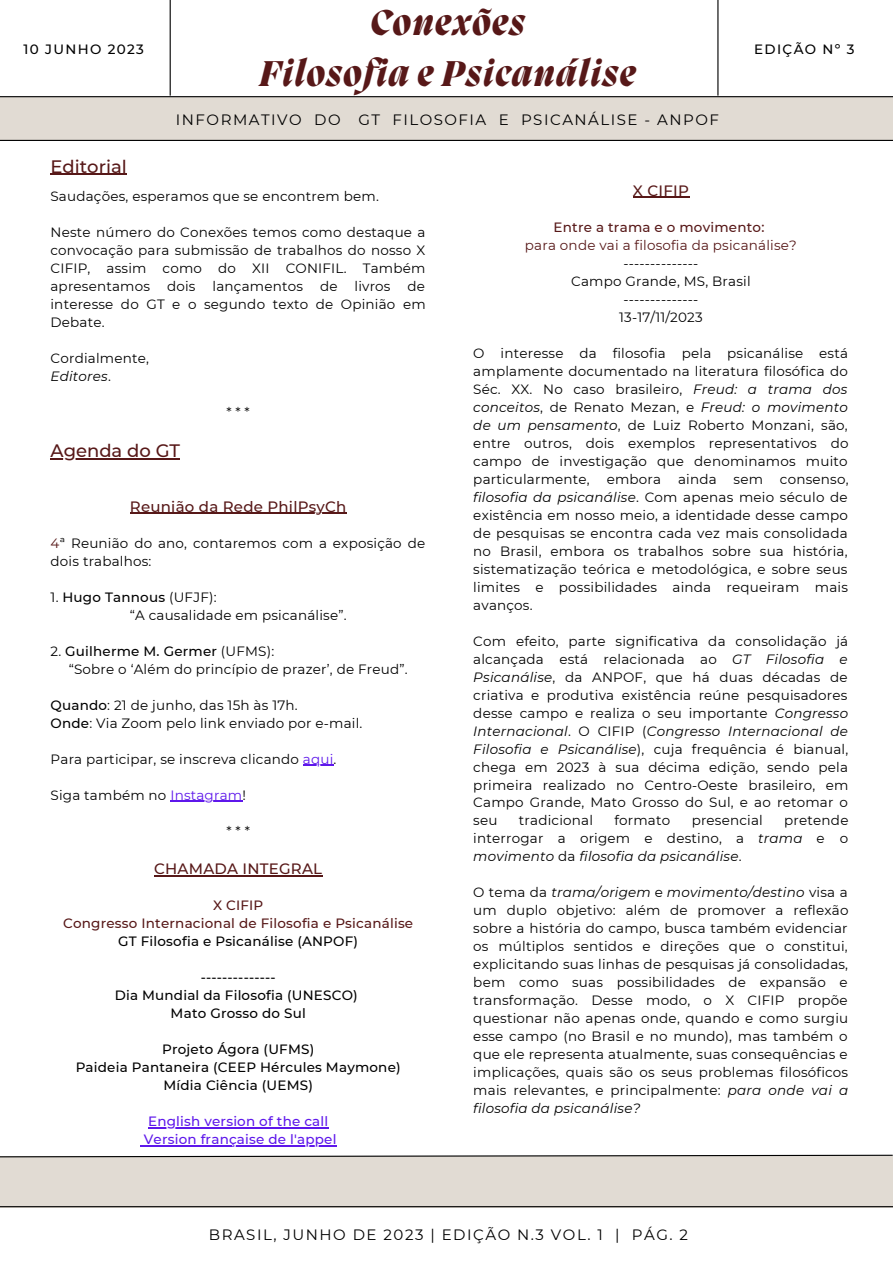
<style>
.page{position:relative;width:893px;height:1264px;background:#fff}
.page>*{position:absolute;margin:0;border:0;box-sizing:border-box;transform-origin:0 0}
.t1{font:italic 800 36.75px "Migra";letter-spacing:.04em;color:#571818}
.t2{font:500 18px "Montserrat";color:#571818}
.t3{font:15px "Montserrat";letter-spacing:.1em;color:#000}
.t4{font:500 15px "Montserrat";letter-spacing:.015em;color:#571818}
.t5{font:13.5px/18px "Montserrat";letter-spacing:.015em;color:#000;text-align:justify}
.t6{font:500 13.5px "Montserrat";letter-spacing:.015em;color:#000}
.t7{font:500 13.5px "Montserrat";letter-spacing:.015em;color:#571818}
.t8{font:500 13.5px "Montserrat";letter-spacing:.015em;color:#5e17eb}
.t9{font:13.5px "Montserrat";letter-spacing:.015em;color:#571818}
.t10{font:500 13.5px "Montserrat";letter-spacing:.1em;color:#000}
.t11{font:italic 13.5px "Montserrat";letter-spacing:.015em;color:#000}
.s1{font-style:normal}
.s2{color:#571818}
.s3{font-weight:400}
.s4{font-weight:500}
.s5{color:#5e17eb}
.s6{font-style:italic}
</style>
<div class="page">
<div style="left:0;top:97px;width:892px;height:43px;background:#e1dbd3"></div>
<hr style="left:0;top:96px;width:892px;height:1px;background:#000">
<hr style="left:170px;top:0;width:1px;height:96px;background:#000">
<hr style="left:717px;top:0;width:1px;height:96px;background:#000">
<hr style="left:0;top:140px;width:892px;height:1px;background:#000">
<div style="left:0;top:1156px;width:892px;height:51px;background:#e1dbd3"></div>
<hr style="left:0;top:1206px;width:892px;height:1px;background:#000">
<svg style="left:0;top:1154px;width:892px;height:3px"></svg>
<hr style="left:50px;top:174px;width:77px;height:1px;background:#571818">
<hr style="left:130px;top:513px;width:216px;height:1px;background:#571818">
<hr style="left:303px;top:764px;width:30px;height:2px;background:#5e17eb">
<hr style="left:170px;top:800px;width:72px;height:2px;background:#5e17eb">
<hr style="left:154px;top:875px;width:168px;height:1px;background:#571818">
<hr style="left:148px;top:1126px;width:180px;height:2px;background:#5e17eb">
<hr style="left:144px;top:1144px;width:192px;height:2px;background:#5e17eb">
<hr style="left:50px;top:458px;width:130px;height:2px;background:#571818">
<hr style="left:633px;top:197px;width:56px;height:1px;background:#571818">
<p class="t1" style="left:370px;top:5px;width:156px">Conexões</p>
<p class="t1" style="left:259px;top:56px;width:377px">Filosofia e Psicanálise</p>
<p class="t10" style="left:24px;top:41px;width:122px">10 JUNHO 2023</p>
<p class="t10" style="left:754px;top:41px;width:102px">EDIÇÃO Nº 3</p>
<p class="t2" style="left:50px;top:155px;width:78px">Editorial</p>
<p class="t3" style="left:176px;top:110px;width:544px">INFORMATIVO DO GT FILOSOFIA E PSICANÁLISE - ANPOF</p>
<p class="t5" style="left:50px;top:187px;width:330px">Saudações, esperamos que se encontrem bem.</p>
<p class="t5" style="left:50px;top:223px;width:376px">Neste número do Conexões temos como destaque a convocação para submissão de trabalhos do nosso X CIFIP, assim como do XII CONIFIL. Também apresentamos</p>
<p class="t5" style="left:50px;top:277px;width:376px;text-indent:357px">de interesse do GT e o segundo texto de Opinião em Debate.</p>
<p class="t5" style="left:50px;top:349px;width:100px">Cordialmente,</p>
<p class="t11" style="left:50px;top:368px;width:62px">Editores<span class="s1">.</span></p>
<p class="t5" style="left:226px;top:403px;width:25px">***</p>
<p class="t5" style="left:167px;top:277px;width:30px">dois</p>
<p class="t5" style="left:212px;top:277px;width:92px">lançamentos</p>
<p class="t5" style="left:320px;top:277px;width:19px">de</p>
<p class="t5" style="left:354px;top:277px;width:38px">livros</p>
<p class="t2" style="left:50px;top:440px;width:131px">Agenda do GT</p>
<p class="t4" style="left:130px;top:497px;width:218px">Reunião da Rede PhilPsyCh</p>
<p class="t5" style="left:51px;top:534px;width:376px"><span class="s2">4</span>ª Reunião do ano, contaremos com a exposição de dois trabalhos:</p>
<p class="t6" style="left:51px;top:588px;width:167px"><span class="s3">1.</span> Hugo Tannous <span class="s3">(UFJF):</span></p>
<p class="t5" style="left:130px;top:606px;width:218px">“A causalidade em psicanálise”.</p>
<p class="t6" style="left:51px;top:642px;width:225px"><span class="s3">2.</span> Guilherme M. Germer <span class="s3">(UFMS):</span></p>
<p class="t5" style="left:69px;top:660px;width:340px">“Sobre o ‘Além do princípio de prazer’, de Freud”.</p>
<p class="t5" style="left:51px;top:696px;width:249px"><span class="s4">Quando</span>: 21 de junho, das 15h às 17h.</p>
<p class="t5" style="left:51px;top:714px;width:313px"><span class="s4">Onde</span>: Via Zoom pelo link enviado por e-mail.</p>
<p class="t5" style="left:51px;top:749px;width:287px">Para participar, se inscreva clicando <span class="s5">aqui</span>.</p>
<p class="t5" style="left:51px;top:785px;width:197px">Siga também no <span class="s5">Instagram</span>!</p>
<p class="t5" style="left:226px;top:821px;width:25px">***</p>
<p class="t4" style="left:154px;top:859px;width:169px">CHAMADA INTEGRAL</p>
<p class="t7" style="left:213px;top:896px;width:52px">X CIFIP</p>
<p class="t7" style="left:63px;top:914px;width:351px">Congresso Internacional de Filosofia e Psicanálise</p>
<p class="t6" style="left:118px;top:932px;width:241px">GT Filosofia e Psicanálise (ANPOF)</p>
<p class="t6" style="left:201px;top:968px;width:76px">--------------</p>
<p class="t6" style="left:115px;top:986px;width:245px">Dia Mundial da Filosofia (UNESCO)</p>
<p class="t6" style="left:171px;top:1004px;width:137px">Mato Grosso do Sul</p>
<p class="t6" style="left:162px;top:1040px;width:154px">Projeto Ágora (UFMS)</p>
<p class="t6" style="left:76px;top:1058px;width:326px">Paideia Pantaneira (CEEP Hércules Maymone)</p>
<p class="t6" style="left:163px;top:1076px;width:151px">Mídia Ciência (UEMS)</p>
<p class="t8" style="left:148px;top:1112px;width:182px">English version of the call</p>
<p class="t8" style="left:144px;top:1130px;width:194px">Version française de l'appel</p>
<p class="t4" style="left:633px;top:181px;width:57px">X CIFIP</p>
<p class="t7" style="left:553px;top:219px;width:212px">Entre a trama e o movimento:</p>
<p class="t9" style="left:525px;top:236px;width:273px">para onde vai a filosofia da psicanálise?</p>
<p class="t5" style="left:623px;top:254px;width:76px">--------------</p>
<p class="t5" style="left:571px;top:272px;width:181px">Campo Grande, MS, Brasil</p>
<p class="t5" style="left:623px;top:290px;width:76px">--------------</p>
<p class="t5" style="left:619px;top:308px;width:85px">13-17/11/2023</p>
<p class="t5" style="left:473px;top:344px;width:376px">O interesse da filosofia pela psicanálise está amplamente documentado na literatura filosófica do Séc. XX. No caso brasileiro, <span class="s6">Freud: a trama dos conceitos</span>, de Renato Mezan, e <span class="s6">Freud: o movimento de um pensamento</span>, de Luiz Roberto Monzani, são, entre outros, dois exemplos representativos do campo de investigação que denominamos muito particularmente,</p>
<p class="t5" style="left:606px;top:470px;width:56px">embora</p>
<p class="t5" style="left:678px;top:470px;width:40px">ainda</p>
<p class="t5" style="left:733px;top:470px;width:31px">sem</p>
<p class="t5" style="left:473px;top:470px;width:376px;text-indent:306px">consenso, <span class="s6">filosofia da psicanálise</span>. Com apenas meio século de existência em nosso meio, a identidade desse campo de pesquisas se encontra cada vez mais consolidada no Brasil, embora os trabalhos sobre sua história, sistematização teórica e metodológica, e sobre seus limites e possibilidades ainda requeiram mais avanços.</p>
<p class="t5" style="left:473px;top:631px;width:376px">Com efeito, parte significativa da consolidação já alcançada está relacionada ao <span class="s6">GT Filosofia e Psicanálise</span>, da ANPOF, que há duas décadas de criativa e produtiva existência reúne pesquisadores desse campo e realiza o seu importante <span class="s6">Congresso Internacional</span>. O CIFIP (<span class="s6">Congresso Internacional de Filosofia e Psicanálise</span>), cuja frequência é bianual, chega em 2023 à sua décima edição, sendo pela primeira realizado no Centro-Oeste brasileiro, em Campo Grande, Mato Grosso do Sul, e ao retomar o seu</p>
<p class="t5" style="left:519px;top:811px;width:76px">tradicional</p>
<p class="t5" style="left:614px;top:811px;width:57px">formato</p>
<p class="t5" style="left:691px;top:811px;width:73px">presencial</p>
<p class="t5" style="left:473px;top:811px;width:376px;text-indent:311px">pretende interrogar a origem e destino, a <span class="s6">trama</span> e o <span class="s6">movimento</span> da <span class="s6">filosofia da psicanálise</span>.</p>
<p class="t5" style="left:473px;top:883px;width:376px">O tema da <span class="s6">trama/origem</span> e <span class="s6">movimento/destino</span> visa a um duplo objetivo: além de promover a reflexão sobre a história do campo, busca também evidenciar os múltiplos sentidos e direções que o constitui, explicitando suas linhas de pesquisas já consolidadas, bem como suas possibilidades de expansão e transformação. Desse modo, o X CIFIP propõe questionar não apenas onde, quando e como surgiu esse campo (no Brasil e no mundo), mas também o que ele representa atualmente, suas consequências e implicações, quais são os seus problemas filosóficos mais relevantes, e principalmente: <span class="s6">para onde vai a filosofia da psicanálise?</span></p>
<p class="t3" style="left:209px;top:1224px;width:480px">BRASIL, JUNHO DE 2023 | EDIÇÃO N.3 VOL. 1 | PÁG. 2</p>
</div>
